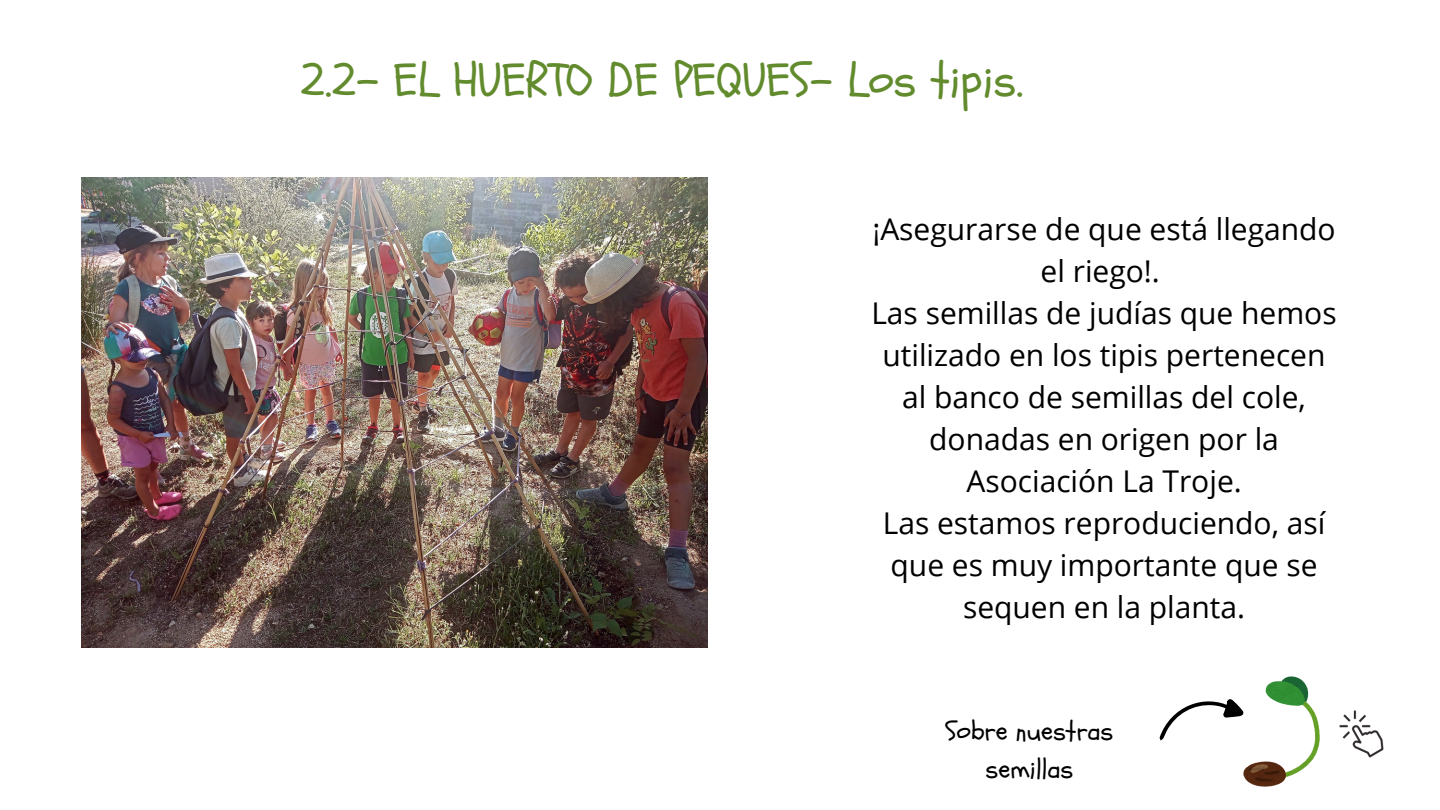
<style>
.page{position:relative;width:1440px;height:810px;background:#fff}
.page>*{position:absolute;margin:0;border:0;box-sizing:border-box;transform-origin:0 0}
.t1{font:48px "Schoolbell";color:#628b2d}
.t2{font:30px/42px "Open Sans";color:#000;text-align:center}
.t3{font:27px/37.5px "Schoolbell";color:#000;text-align:center}
</style>
<div class="page">
<img style="left:81px;top:177px;width:627px;height:470px">
<img style="left:1244px;top:676px;width:75px;height:110px">
<svg style="left:1159px;top:699px;width:84px;height:41px"></svg>
<img style="left:1339px;top:711px;width:45px;height:46px">
<h2 class="t1" style="left:300px;top:48px;width:724px">2.2- EL HUERTO DE PEQUES- Los tipis.</h2>
<p class="t2" style="left:871px;top:208px;width:467px">¡Asegurarse de que está llegando el riego!.<br>Las semillas de judías que hemos utilizado en los tipis pertenecen al banco de semillas del cole, donadas en origen por la<br>Asociación La Troje.<br>Las estamos reproduciendo, así que es muy importante que se sequen en la planta.</p>
<p class="t3" style="left:946px;top:713px;width:169px">Sobre nuestras semillas</p>
</div>
